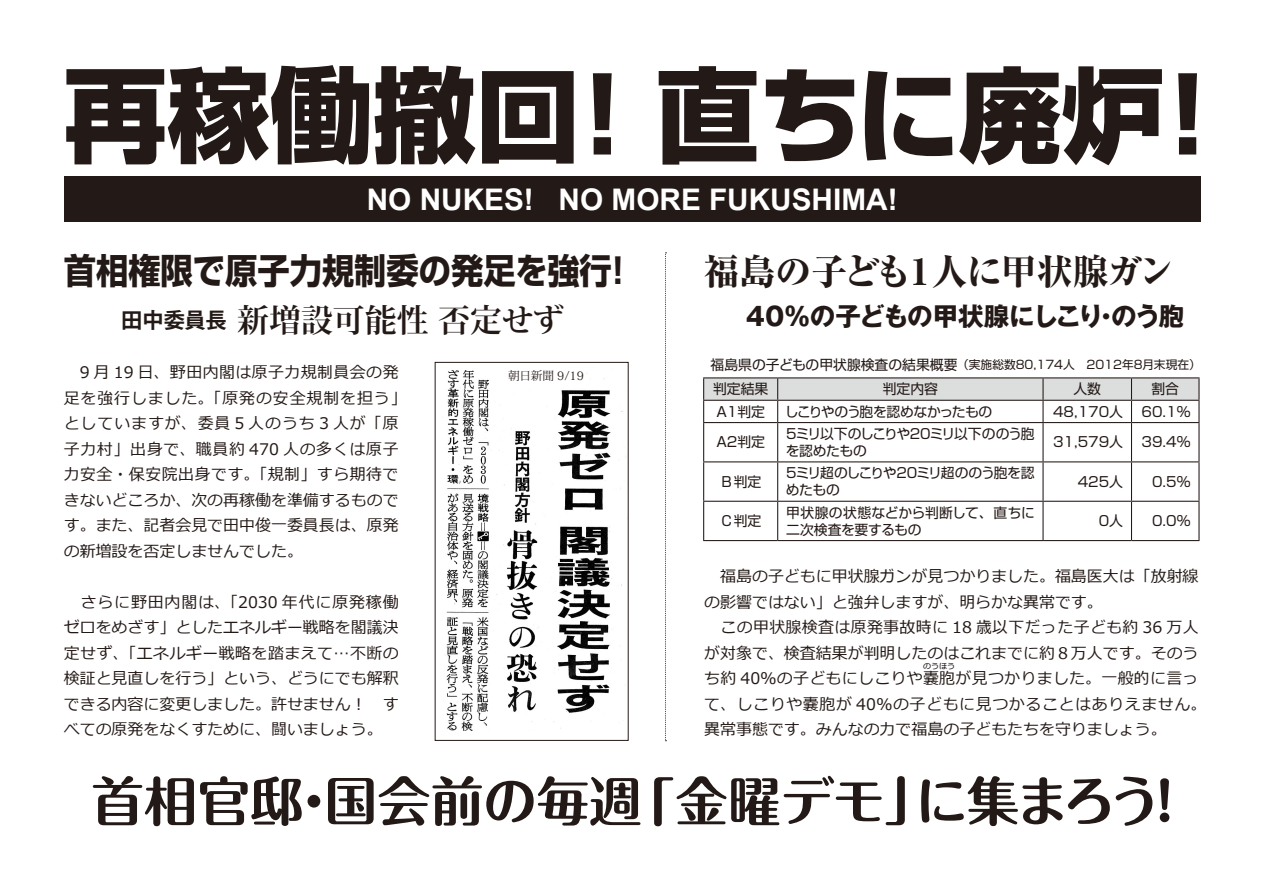
<style>
.page{position:relative;width:1263px;height:893px;background:#fff}
.page>*{position:absolute;margin:0;border:0;box-sizing:border-box;transform-origin:0 0}
.t1{font:800 103.05px "Shin Go Pr 6";color:#231916}
.t2{font:700 53.1px "Maru Fo Pro";letter-spacing:-.005em;color:#231916}
.t3{font:800 36.15px "Ryumin Pr 5";letter-spacing:-.055em;color:#231916}
.t4{font:700 35.1px "Shin Go Pr 6";color:#231916;scale:.92 1}
.t5{font:700 31.95px "Koz Min Pr 6 N";color:#231916}
.t6{font:700 29.7px "Arial";color:#fff}
.t7{font:700 25.5px "Gothic MB101 Pr 5";letter-spacing:-.06em;color:#231916}
.t8{font:15.9px/25.5px "Meiryo";color:#231916;text-align:justify}
.t9{font:15.9px/25.5px "Meiryo";letter-spacing:.025em;color:#231916}
.t10{font:13.8px/17px "Shin Go Pr 6";letter-spacing:-.02em;color:#231916}
.t11{font:13.8px/17px "Shin Go Pr 6";letter-spacing:-.09em;color:#231916}
.t12{font:11.7px "Shin Go Pr 6";color:#231916}
.t13{font:11.7px "Koz Min Pro";letter-spacing:-.015em;color:#231916}
.t14{font:7.95px "Meiryo";color:#231916}
.s1{font-family:"Koz Go Pr 6 N";font-size:21.3px}
.s2{font-size:13.8px}
</style>
<div class="page">
<div style="left:64px;top:176px;width:1136px;height:46px;background:#231916"></div>
<img style="left:446px;top:370px;width:177px;height:361px">
<div style="left:435px;top:362px;width:193px;height:379px;border:1px solid #231916"></div>
<hr style="left:703px;top:377px;width:75px;height:1px;background:#231916">
<hr style="left:778px;top:377px;width:265px;height:1px;background:#231916">
<hr style="left:1043px;top:377px;width:88px;height:1px;background:#231916">
<hr style="left:1131px;top:377px;width:68px;height:1px;background:#231916">
<svg style="left:703px;top:378px;width:496px;height:44px"></svg>
<hr style="left:703px;top:422px;width:75px;height:1px;background:#231916">
<hr style="left:703px;top:423px;width:1px;height:38px;background:#231916">
<hr style="left:778px;top:422px;width:265px;height:1px;background:#231916">
<hr style="left:777px;top:423px;width:1px;height:38px;background:#231916">
<hr style="left:1043px;top:422px;width:88px;height:1px;background:#231916">
<hr style="left:1042px;top:423px;width:1px;height:38px;background:#231916">
<hr style="left:1131px;top:422px;width:68px;height:1px;background:#231916">
<hr style="left:1131px;top:423px;width:1px;height:38px;background:#231916">
<hr style="left:1198px;top:423px;width:1px;height:38px;background:#231916">
<hr style="left:703px;top:461px;width:75px;height:1px;background:#231916">
<hr style="left:703px;top:462px;width:1px;height:39px;background:#231916">
<hr style="left:778px;top:461px;width:265px;height:1px;background:#231916">
<hr style="left:777px;top:462px;width:1px;height:39px;background:#231916">
<hr style="left:1043px;top:461px;width:88px;height:1px;background:#231916">
<hr style="left:1042px;top:462px;width:1px;height:39px;background:#231916">
<hr style="left:1131px;top:461px;width:68px;height:1px;background:#231916">
<hr style="left:1131px;top:462px;width:1px;height:39px;background:#231916">
<hr style="left:1198px;top:462px;width:1px;height:39px;background:#231916">
<hr style="left:703px;top:501px;width:75px;height:1px;background:#231916">
<hr style="left:703px;top:502px;width:1px;height:38px;background:#231916">
<hr style="left:778px;top:501px;width:265px;height:1px;background:#231916">
<hr style="left:777px;top:502px;width:1px;height:38px;background:#231916">
<hr style="left:1043px;top:501px;width:88px;height:1px;background:#231916">
<hr style="left:1042px;top:502px;width:1px;height:38px;background:#231916">
<hr style="left:1131px;top:501px;width:68px;height:1px;background:#231916">
<hr style="left:1131px;top:502px;width:1px;height:38px;background:#231916">
<hr style="left:1198px;top:502px;width:1px;height:38px;background:#231916">
<hr style="left:703px;top:540px;width:75px;height:1px;background:#231916">
<hr style="left:778px;top:540px;width:265px;height:1px;background:#231916">
<hr style="left:1043px;top:540px;width:88px;height:1px;background:#231916">
<hr style="left:1131px;top:540px;width:68px;height:1px;background:#231916">
<svg style="left:665px;top:252px;width:1px;height:489px"></svg>
<p class="t1" style="left:64px;top:34px;width:1177px">再稼働撤回！直ちに廃炉！</p>
<p class="t6" style="left:367px;top:180px;width:532px">NO NUKES! NO MORE FUKUSHIMA!</p>
<p class="t4" style="left:64px;top:243px;width:621px">首相権限で原子力規制委の発足を強行！</p>
<p class="t5" style="left:121px;top:302px;width:445px"><span class="s1">田中委員長</span>新増設可能性否定せず</p>
<p class="t9" style="left:64px;top:360px;width:344px">　9 月 19 日、野田内閣は原子力規制員会の発足を強行しました。「原発の安全規制を担う」としていますが、委員５人のうち 3 人が「原子力村」出身で、職員約 470 人の多くは原子力安全・保安院出身です。「規制」すら期待できないどころか、次の再稼働を準備するものです。また、記者会見で田中俊一委員長は、原発の新増設を否定しませんでした。</p>
<p class="t8" style="left:64px;top:590px;width:336px">　さらに野田内閣は、「2030 年代に原発稼働ゼロをめざす」としたエネルギー戦略を閣議決定せず、「エネルギー戦略を踏まえて…不断の検証と見直しを行う」という、どうにでも解釈できる内容に変更しました。許せません！　すべての原発をなくすために、闘いましょう。</p>
<p class="t13" style="left:508px;top:368px;width:77px">朝日新聞 9/19</p>
<p class="t3" style="left:703px;top:243px;width:472px">福島の子ども１人に甲状腺ガン</p>
<p class="t7" style="left:746px;top:295px;width:440px">40％の子どもの甲状腺にしこり・のう胞</p>
<p class="t12" style="left:711px;top:355px;width:492px"><span class="s2">福島県の子どもの甲状腺検査の結果概要</span>（実施総数80,174人　2012年8月末現在）</p>
<p class="t10" style="left:713px;top:380px;width:57px">判定結果</p>
<p class="t10" style="left:883px;top:380px;width:57px">判定内容</p>
<p class="t10" style="left:1073px;top:380px;width:29px">人数</p>
<p class="t10" style="left:1151px;top:380px;width:29px">割合</p>
<p class="t10" style="left:716px;top:402px;width:50px">A1判定</p>
<p class="t10" style="left:785px;top:402px;width:209px">しこりやのう胞を認めなかったもの</p>
<p class="t10" style="left:1053px;top:402px;width:71px">48,170人</p>
<p class="t10" style="left:1142px;top:402px;width:50px">60.1％</p>
<p class="t10" style="left:716px;top:433px;width:50px">A2判定</p>
<p class="t11" style="left:784px;top:424px;width:252px">５ミリ以下のしこりや２０ミリ以下ののう胞を認めたもの</p>
<p class="t10" style="left:1053px;top:433px;width:71px">31,579人</p>
<p class="t10" style="left:1142px;top:433px;width:50px">39.4％</p>
<p class="t10" style="left:720px;top:472px;width:43px">Ｂ判定</p>
<p class="t11" style="left:784px;top:464px;width:252px">５ミリ超のしこりや２０ミリ超ののう胞を認めたもの</p>
<p class="t10" style="left:1078px;top:472px;width:47px">425人</p>
<p class="t10" style="left:1152px;top:472px;width:40px">0.5％</p>
<p class="t10" style="left:720px;top:511px;width:43px">Ｃ判定</p>
<p class="t10" style="left:786px;top:503px;width:250px">甲状腺の状態などから判断して、直ちに二次検査を要するもの</p>
<p class="t10" style="left:1099px;top:511px;width:26px">0人</p>
<p class="t10" style="left:1152px;top:511px;width:40px">0.0％</p>
<p class="t8" style="left:704px;top:564px;width:496px">　福島の子どもに甲状腺ガンが見つかりました。福島医大は「放射線の影響ではない」と強弁しますが、明らかな異常です。</p>
<p class="t8" style="left:704px;top:615px;width:496px">　この甲状腺検査は原発事故時に 18 歳以下だった子ども約 36 万人が対象で、検査結果が判明したのはこれまでに約８万人です。そのうち約 40％の子どもにしこりや嚢胞が見つかりました。一般的に言っ</p>
<p class="t14" style="left:923px;top:662px;width:34px">のうほう</p>
<p class="t8" style="left:704px;top:692px;width:504px">て、しこりや嚢胞が 40％の子どもに見つかることはありえません。異常事態です。みんなの力で福島の子どもたちを守りましょう。</p>
<p class="t2" style="left:91px;top:759px;width:1102px">首相官邸・国会前の毎週「金曜デモ」に集まろう！</p>
</div>
